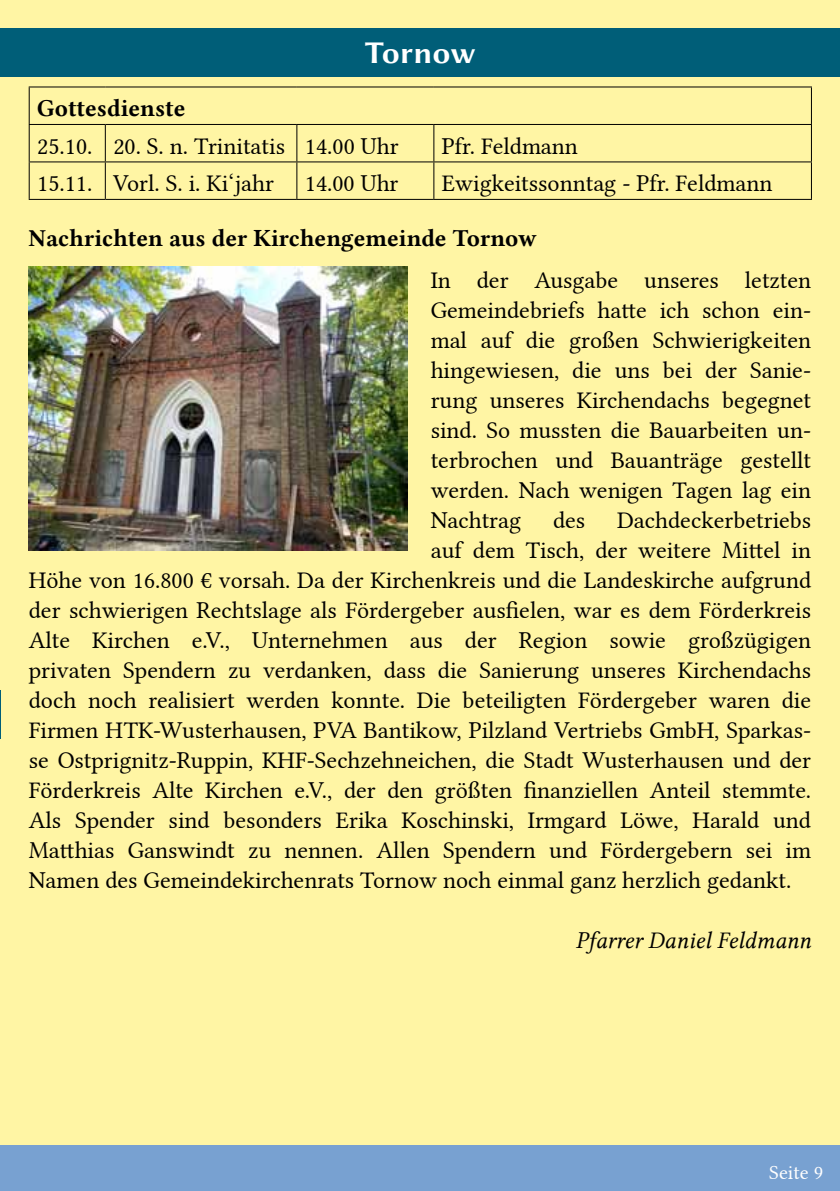
<style>
.page{position:relative;width:840px;height:1191px;background:#fff}
.page>*{position:absolute;margin:0;border:0;box-sizing:border-box;transform-origin:0 0}
.t1{font:32px "Linux Biolinum GB";color:#fff}
.t2{font:24px/30px "Lin Libertine";color:#000;text-align:justify}
.t3{font:24px "Lin Libertine B";color:#000}
.t4{font:24px "Lin Libertine I";color:#000}
.t5{font:20px "Lin Libertine";color:#fff}
</style>
<div class="page">
<div style="left:0;top:0;width:839px;height:1145px;background:#fff5a4"></div>
<div style="left:0;top:28px;width:839px;height:49px;background:#005e78"></div>
<hr style="left:29px;top:86px;width:76px;height:1px;background:#000">
<hr style="left:29px;top:87px;width:1px;height:37px;background:#000">
<hr style="left:105px;top:86px;width:192px;height:1px;background:#000">
<hr style="left:297px;top:86px;width:136px;height:1px;background:#000">
<hr style="left:433px;top:86px;width:378px;height:1px;background:#000">
<hr style="left:810px;top:87px;width:1px;height:37px;background:#000">
<hr style="left:29px;top:124px;width:76px;height:1px;background:#000">
<hr style="left:29px;top:125px;width:1px;height:36px;background:#000">
<hr style="left:105px;top:124px;width:192px;height:1px;background:#000">
<hr style="left:105px;top:125px;width:1px;height:36px;background:#000">
<hr style="left:297px;top:124px;width:136px;height:1px;background:#000">
<hr style="left:296px;top:125px;width:1px;height:36px;background:#000">
<hr style="left:433px;top:124px;width:378px;height:1px;background:#000">
<hr style="left:433px;top:125px;width:1px;height:36px;background:#000">
<hr style="left:810px;top:125px;width:1px;height:36px;background:#000">
<hr style="left:29px;top:161px;width:76px;height:1px;background:#000">
<hr style="left:29px;top:162px;width:1px;height:37px;background:#000">
<hr style="left:105px;top:161px;width:192px;height:1px;background:#000">
<hr style="left:105px;top:162px;width:1px;height:37px;background:#000">
<hr style="left:297px;top:161px;width:136px;height:1px;background:#000">
<hr style="left:296px;top:162px;width:1px;height:37px;background:#000">
<hr style="left:433px;top:161px;width:378px;height:1px;background:#000">
<hr style="left:433px;top:162px;width:1px;height:37px;background:#000">
<hr style="left:810px;top:162px;width:1px;height:37px;background:#000">
<hr style="left:29px;top:199px;width:76px;height:1px;background:#000">
<hr style="left:105px;top:199px;width:192px;height:1px;background:#000">
<hr style="left:297px;top:199px;width:136px;height:1px;background:#000">
<hr style="left:433px;top:199px;width:378px;height:1px;background:#000">
<hr style="left:0;top:690px;width:1px;height:48px;background:#005e78">
<img style="left:29px;top:266px;width:379px;height:284px">
<div style="left:0;top:1145px;width:839px;height:46px;background:#78a1d1"></div>
<h1 class="t1" style="left:364px;top:30px;width:112px">Tornow</h1>
<p class="t3" style="left:37px;top:92px;width:150px">Gottesdienste</p>
<p class="t2" style="left:37px;top:128px;width:362px">25.10. 20. S. n. Trinitatis 14.00 Uhr</p>
<p class="t2" style="left:441px;top:128px;width:137px">Pfr. Feldmann</p>
<p class="t2" style="left:37px;top:166px;width:238px">15.11. Vorl. S. i. Ki‘jahr</p>
<p class="t2" style="left:305px;top:166px;width:95px">14.00 Uhr</p>
<p class="t2" style="left:441px;top:166px;width:332px">Ewigkeitssonntag - Pfr. Feldmann</p>
<p class="t3" style="left:28px;top:222px;width:509px">Nachrichten aus der Kirchengemeinde Tornow</p>
<p class="t2" style="left:430px;top:262px;width:382px">In der Ausgabe unseres letzten Gemeindebriefs hatte ich schon ein&shy;mal auf die großen Schwierigkeiten hingewiesen, die uns bei der Sanie&shy;rung unseres Kirchendachs begegnet sind. So mussten die Bauarbeiten un&shy;terbrochen und Bauanträge gestellt werden. Nach wenigen Tagen lag ein Nachtrag</p>
<p class="t2" style="left:552px;top:502px;width:34px">des</p>
<p class="t2" style="left:616px;top:502px;width:195px">Dachdeckerbetriebs</p>
<p class="t2" style="left:430px;top:532px;width:382px">auf dem Tisch, der weitere Mittel in</p>
<p class="t2" style="left:29px;top:562px;width:783px">Höhe von 16.800 € vorsah. Da der Kirchenkreis und die Landeskirche aufgrund</p>
<p class="t2" style="left:29px;top:592px;width:783px">der schwierigen Rechtslage als Fördergeber ausfielen, war es dem Förderkreis</p>
<p class="t2" style="left:29px;top:622px;width:783px">Alte Kirchen e.V., Unternehmen aus der Region sowie großzügigen</p>
<p class="t2" style="left:29px;top:652px;width:783px">privaten Spendern zu verdanken, dass die Sanierung unseres Kirchendachs</p>
<p class="t2" style="left:29px;top:682px;width:783px">doch noch realisiert werden konnte. Die beteiligten Fördergeber waren die</p>
<p class="t2" style="left:29px;top:712px;width:783px">Firmen HTK-Wusterhausen, PVA Bantikow, Pilzland Vertriebs GmbH, Sparkas-</p>
<p class="t2" style="left:29px;top:742px;width:783px">se Ostprignitz-Ruppin, KHF-Sechzehneichen, die Stadt Wusterhausen und der</p>
<p class="t2" style="left:29px;top:772px;width:783px">Förderkreis Alte Kirchen e.V., der den größten finanziellen Anteil stemmte.</p>
<p class="t2" style="left:29px;top:802px;width:783px">Als Spender sind besonders Erika Koschinski, Irmgard Löwe, Harald und</p>
<p class="t2" style="left:29px;top:832px;width:783px">Matthias Ganswindt zu nennen. Allen Spendern und Fördergebern sei im</p>
<p class="t2" style="left:29px;top:862px;width:763px">Namen des Gemeindekirchenrats Tornow noch einmal ganz herzlich gedankt.</p>
<p class="t4" style="left:575px;top:926px;width:237px">Pfarrer Daniel Feldmann</p>
<p class="t5" style="left:768px;top:1156px;width:55px">Seite 9</p>
</div>
